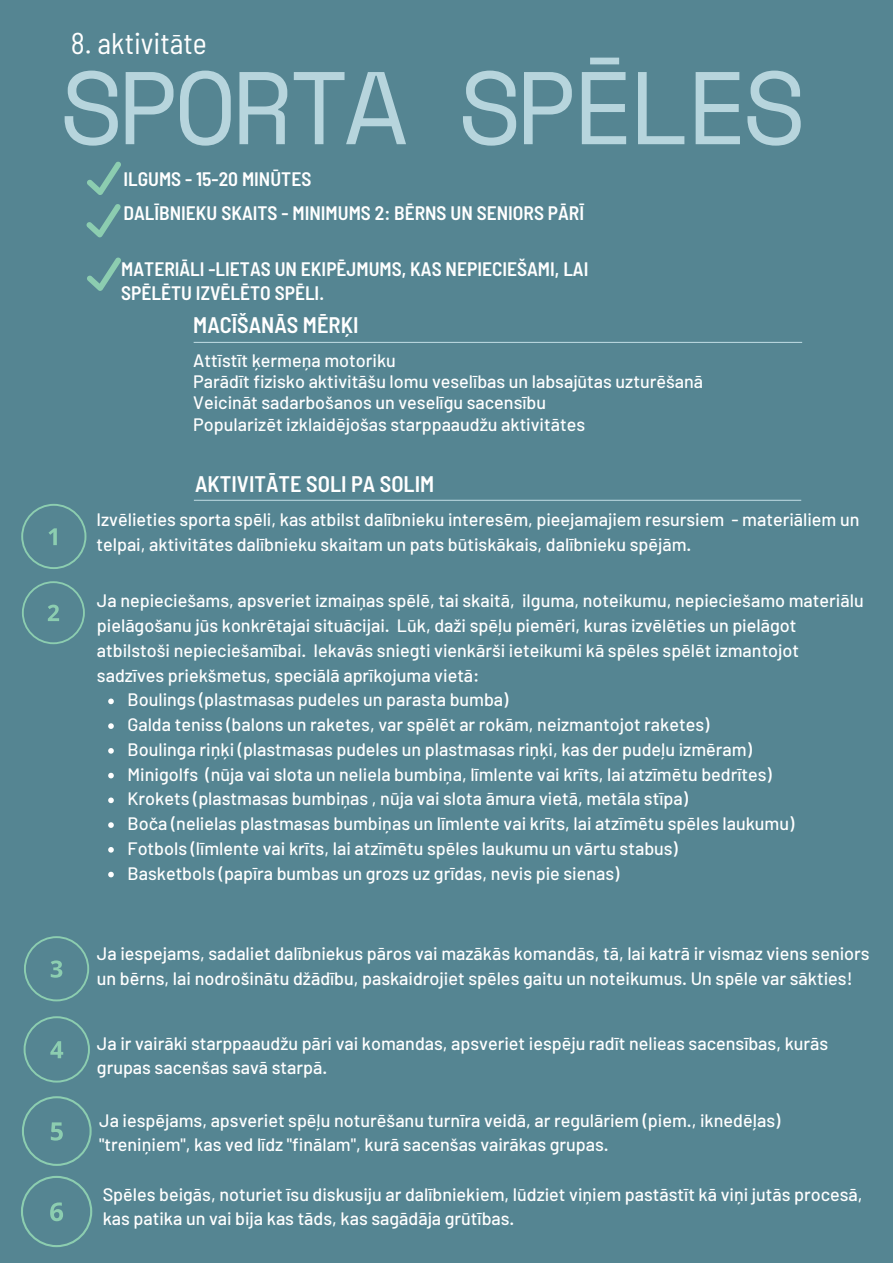
<style>
.page{position:relative;width:893px;height:1264px;background:#fff}
.page>*{position:absolute;margin:0;border:0;box-sizing:border-box;transform-origin:0 0}
.t1{font:103.05px "Space Mono";letter-spacing:-.06em;color:#b7d5dd}
.t2{font:semi-condensed 29.7px "Barlow";color:#fff}
.t3{font:600 semi-condensed 22.5px "Barlow";color:#fff}
.t4{font:600 semi-condensed 19.5px/33.9px "Barlow";color:#fff}
.t5{font:500 18px/24.8px "Barlow";color:#fff}
</style>
<div class="page">
<div style="left:0;top:0;width:892px;height:1262px;background:#558592"></div>
<hr style="left:194px;top:342px;width:608px;height:1px;background:#b7d5dd">
<hr style="left:194px;top:499px;width:607px;height:2px;background:#b7d5dd">
<svg style="left:87px;top:161px;width:34px;height:34px"></svg>
<svg style="left:86px;top:204px;width:35px;height:33px"></svg>
<svg style="left:87px;top:257px;width:34px;height:34px"></svg>
<svg style="left:21px;top:504px;width:65px;height:65px"></svg>
<svg style="left:22px;top:581px;width:63px;height:63px"></svg>
<svg style="left:24px;top:936px;width:65px;height:65px"></svg>
<svg style="left:24px;top:1016px;width:66px;height:66px"></svg>
<svg style="left:22px;top:1096px;width:70px;height:69px"></svg>
<svg style="left:108px;top:698px;width:6px;height:6px"></svg>
<svg style="left:108px;top:723px;width:6px;height:6px"></svg>
<svg style="left:108px;top:748px;width:6px;height:5px"></svg>
<svg style="left:108px;top:772px;width:6px;height:6px"></svg>
<svg style="left:108px;top:797px;width:6px;height:6px"></svg>
<svg style="left:108px;top:822px;width:6px;height:5px"></svg>
<svg style="left:108px;top:847px;width:6px;height:5px"></svg>
<svg style="left:108px;top:871px;width:6px;height:6px"></svg>
<svg style="left:21px;top:1176px;width:71px;height:71px"></svg>
<h2 class="t2" style="left:71px;top:24px;width:138px">8. aktivitāte</h2>
<h1 class="t1" style="left:60px;top:29px;width:747px">SPORTA SPĒLES</h1>
<p class="t4" style="left:123px;top:161px;width:462px">ILGUMS - 15-20 MINŪTES<br>DALĪBNIEKU SKAITS - MINIMUMS 2: BĒRNS UN SENIORS PĀRĪ</p>
<p class="t4" style="left:121px;top:256px;width:468px;line-height:23.5px">MATERIĀLI -LIETAS UN EKIPĒJMUMS, KAS NEPIECIEŠAMI, LAI<br>SPĒLĒTU IZVĒLĒTO SPĒLI.</p>
<p class="t3" style="left:193px;top:310px;width:167px">MACĪŠANĀS MĒRĶI</p>
<p class="t5" style="left:193px;top:349px;width:511px;line-height:21.3px">Attīstīt ķermeņa motoriku<br>Parādīt fizisko aktivitāšu lomu veselības un labsajūtas uzturēšanā Veicināt sadarbošanos un veselīgu sacensību<br>Popularizēt izklaidējošas starppaaudžu aktivitātes</p>
<p class="t3" style="left:195px;top:469px;width:240px">AKTIVITĀTE SOLI PA SOLIM</p>
<p class="t5" style="left:96px;top:506px;width:764px">Izvēlieties sporta spēli, kas atbilst dalībnieku interesēm, pieejamajiem resursiem - materiāliem un telpai, aktivitātes dalībnieku skaitam un pats būtiskākais, dalībnieku spējām.</p>
<p class="t5" style="left:97px;top:588px;width:768px">Ja nepieciešams, apsveriet izmaiņas spēlē, tai skaitā, ilguma, noteikumu, nepieciešamo materiālu pielāgošanu jūs konkrētajai situācijai. Lūk, daži spēļu piemēri, kuras izvēlēties un pielāgot atbilstoši nepieciešamībai. Iekavās sniegti vienkārši ieteikumi kā spēles spēlēt izmantojot sadzīves priekšmetus, speciālā aprīkojuma vietā:</p>
<p class="t5" style="left:127px;top:687px;width:668px">Boulings (plastmasas pudeles un parasta bumba)<br>Galda teniss (balons un raketes, var spēlēt ar rokām, neizmantojot raketes)<br>Boulinga riņķi (plastmasas pudeles un plastmasas riņķi, kas der pudeļu izmēram)<br>Minigolfs (nūja vai slota un neliela bumbiņa, līmlente vai krīts, lai atzīmētu bedrītes)<br>Krokets (plastmasas bumbiņas , nūja vai slota āmura vietā, metāla stīpa)<br>Boča (nelielas plastmasas bumbiņas un līmlente vai krīts, lai atzīmētu spēles laukumu)<br>Fotbols (līmlente vai krīts, lai atzīmētu spēles laukumu un vārtu stabus)<br>Basketbols (papīra bumbas un grozs uz grīdas, nevis pie sienas)</p>
<p class="t5" style="left:97px;top:940px;width:774px">Ja iespejams, sadaliet dalībniekus pāros vai mazākās komandās, tā, lai katrā ir vismaz viens seniors un bērns, lai nodrošinātu džādību, paskaidrojiet spēles gaitu un noteikumus. Un spēle var sākties!</p>
<p class="t5" style="left:97px;top:1029px;width:732px">Ja ir vairāki starppaaudžu pāri vai komandas, apsveriet iespēju radīt nelieas sacensības, kurās grupas sacenšas savā starpā.</p>
<p class="t5" style="left:99px;top:1106px;width:682px">Ja iespējams, apsveriet spēļu noturēšanu turnīra veidā, ar regulāriem (piem., iknedēļas) "treniņiem", kas ved līdz "finālam", kurā sacenšas vairākas grupas.</p>
<p class="t5" style="left:103px;top:1180px;width:761px">Spēles beigās, noturiet īsu diskusiju ar dalībniekiem, lūdziet viņiem pastāstīt kā viņi jutās procesā, kas patika un vai bija kas tāds, kas sagādāja grūtības.</p>
</div>
